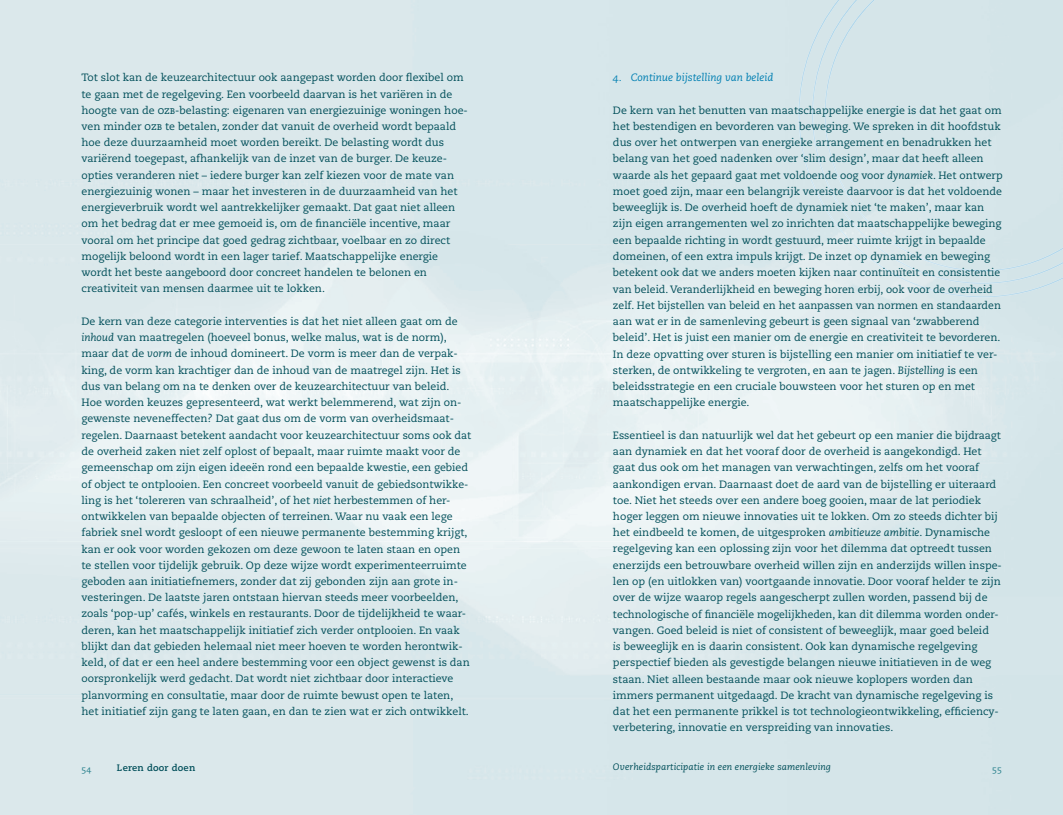
<style>
.page{position:relative;width:1063px;height:815px;background:#fff}
.page>*{position:absolute;margin:0;border:0;box-sizing:border-box;transform-origin:0 0}
.t1{font:10.62px/16.2px "Caecilia Roman Os F";color:#004e59}
.t2{font:10.62px "Caecilia Italic Os F";color:#007fb2}
.t3{font:9.38px "Caecilia Italic Os F";letter-spacing:.01em;color:#004e59}
.t4{font:9.38px "Caecilia Bold Os F";letter-spacing:.02em;color:#004e59}
.t5{font:8.75px "Caecilia Roman Os F";color:#227d89}
.s1{font-family:"Caecilia Roman SC"}
.s2{font-family:"Caecilia Italic Os F"}
</style>
<div class="page">
<img style="left:798px;top:0;width:265px;height:297px">
<p class="t1" style="left:81px;top:70px;width:388px">Tot slot kan de keuzearchitectuur ook aangepast worden door flexibel om te gaan met de regelgeving. Een voorbeeld daarvan is het variëren in de hoogte van de <span class="s1">ozb</span>-belasting: eigenaren van energiezuinige woningen hoe&shy;ven minder <span class="s1">ozb</span> te betalen, zonder dat vanuit de overheid wordt bepaald hoe deze duurzaamheid moet worden bereikt. De belasting wordt dus variërend toegepast, afhankelijk van de inzet van de burger. De keuze&shy;opties veranderen niet – iedere burger kan zelf kiezen voor de mate van energiezuinig wonen – maar het investeren in de duurzaamheid van het energieverbruik wordt wel aantrekkelijker gemaakt. Dat gaat niet alleen om het bedrag dat er mee gemoeid is, om de financiële incentive, maar vooral om het principe dat goed gedrag zichtbaar, voelbaar en zo direct mogelijk beloond wordt in een lager tarief. Maatschappelijke energie wordt het beste aangeboord door concreet handelen te belonen en creativiteit van mensen daarmee uit te lokken.</p>
<p class="t1" style="left:81px;top:313px;width:391px">De kern van deze categorie interventies is dat het niet alleen gaat om de <span class="s2">inhoud</span> van maatregelen (hoeveel bonus, welke malus, wat is de norm), maar dat de <span class="s2">vorm</span> de inhoud domineert. De vorm is meer dan de verpak&shy;king, de vorm kan krachtiger dan de inhoud van de maatregel zijn. Het is dus van belang om na te denken over de keuzearchitectuur van beleid.<br>Hoe worden keuzes gepresenteerd, wat werkt belemmerend, wat zijn on&shy;gewenste neveneffecten? Dat gaat dus om de vorm van overheidsmaat&shy;regelen. Daarnaast betekent aandacht voor keuzearchitectuur soms ook dat de overheid zaken niet zelf oplost of bepaalt, maar ruimte maakt voor de gemeenschap om zijn eigen ideeën rond een bepaalde kwestie, een gebied of object te ontplooien. Een concreet voorbeeld vanuit de gebiedsontwikke&shy;ling is het ‘tolereren van schraalheid’, of het <span class="s2">niet</span> herbestemmen of her&shy;ontwikkelen van bepaalde objecten of terreinen. Waar nu vaak een lege fabriek snel wordt gesloopt of een nieuwe permanente bestemming krijgt, kan er ook voor worden gekozen om deze gewoon te laten staan en open te stellen voor tijdelijk gebruik. Op deze wijze wordt experimenteerruimte geboden aan initiatiefnemers, zonder dat zij gebonden zijn aan grote in&shy;vesteringen. De laatste jaren ontstaan hiervan steeds meer voorbeelden, zoals ‘pop-up’ cafés, winkels en restaurants. Door de tijdelijkheid te waar&shy;deren, kan het maatschappelijk initiatief zich verder ontplooien. En vaak blijkt dan dat gebieden helemaal niet meer hoeven te worden herontwik&shy;keld, of dat er een heel andere bestemming voor een object gewenst is dan oorspronkelijk werd gedacht. Dat wordt niet zichtbaar door interactieve planvorming en consultatie, maar door de ruimte bewust open te laten, het initiatief zijn gang te laten gaan, en dan te zien wat er zich ontwikkelt.</p>
<p class="t2" style="left:613px;top:71px;width:162px">4. Continue bijstelling van beleid</p>
<p class="t1" style="left:613px;top:102px;width:391px">De kern van het benutten van maatschappelijke energie is dat het gaat om het bestendigen en bevorderen van beweging. We spreken in dit hoofdstuk dus over het ontwerpen van energieke arrangement en benadrukken het belang van het goed nadenken over ‘slim design’, maar dat heeft alleen waarde als het gepaard gaat met voldoende oog voor <span class="s2">dynamiek</span>. Het ontwerp moet goed zijn, maar een belangrijk vereiste daarvoor is dat het voldoende beweeglijk is. De overheid hoeft de dynamiek niet ‘te maken’, maar kan zijn eigen arrangementen wel zo inrichten dat maatschappelijke beweging een bepaalde richting in wordt gestuurd, meer ruimte krijgt in bepaalde domeinen, of een extra impuls krijgt. De inzet op dynamiek en beweging betekent ook dat we anders moeten kijken naar continuïteit en consistentie van beleid. Veranderlijkheid en beweging horen erbij, ook voor de overheid zelf. Het bijstellen van beleid en het aanpassen van normen en standaarden aan wat er in de samenleving gebeurt is geen signaal van ‘zwabberend beleid’. Het is juist een manier om de energie en creativiteit te bevorderen.<br>In deze opvatting over sturen is bijstelling een manier om initiatief te ver&shy;sterken, de ontwikkeling te vergroten, en aan te jagen. <span class="s2">Bijstelling</span> is een beleidsstrategie en een cruciale bouwsteen voor het sturen op en met maatschappelijke energie.</p>
<p class="t1" style="left:613px;top:427px;width:390px">Essentieel is dan natuurlijk wel dat het gebeurt op een manier die bijdraagt aan dynamiek en dat het vooraf door de overheid is aangekondigd. Het gaat dus ook om het managen van verwachtingen, zelfs om het vooraf aankondigen ervan. Daarnaast doet de aard van de bijstelling er uiteraard toe. Niet het steeds over een andere boeg gooien, maar de lat periodiek hoger leggen om nieuwe innovaties uit te lokken. Om zo steeds dichter bij het eindbeeld te komen, de uitgesproken <span class="s2">ambitieuze ambitie</span>. Dynamische regelgeving kan een oplossing zijn voor het dilemma dat optreedt tussen enerzijds een betrouwbare overheid willen zijn en anderzijds willen inspe&shy;len op (en uitlokken van) voortgaande innovatie. Door vooraf helder te zijn over de wijze waarop regels aangescherpt zullen worden, passend bij de technologische of financiële mogelijkheden, kan dit dilemma worden onder&shy;vangen. Goed beleid is niet of consistent of beweeglijk, maar goed beleid<br><span class="s2">is</span> beweeglijk en is daarin consistent. Ook kan dynamische regelgeving perspectief bieden als gevestigde belangen nieuwe initiatieven in de weg staan. Niet alleen bestaande maar ook nieuwe koplopers worden dan immers permanent uitgedaagd. De kracht van dynamische regelgeving is dat het een permanente prikkel is tot technologieontwikkeling, efficiency&shy;verbetering, innovatie en verspreiding van innovaties.</p>
<p class="t5" style="left:81px;top:764px;width:11px">54</p>
<p class="t4" style="left:117px;top:762px;width:80px">Leren door doen</p>
<p class="t3" style="left:613px;top:762px;width:220px">Overheidsparticipatie in een energieke samenleving</p>
<p class="t5" style="left:992px;top:764px;width:11px">55</p>
</div>
